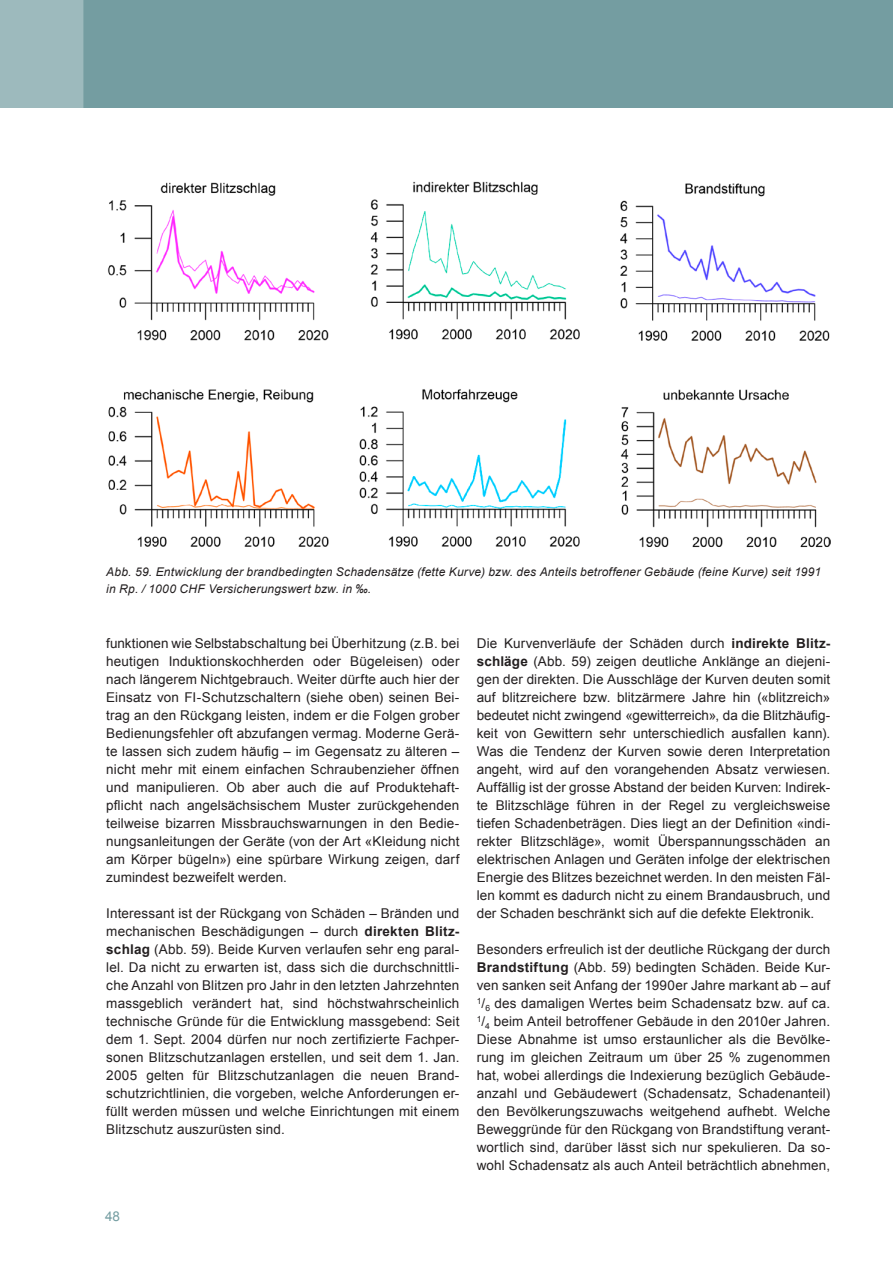
<style>
.page{position:relative;width:893px;height:1263px;background:#fff}
.page>*{position:absolute;margin:0;border:0;box-sizing:border-box;transform-origin:0 0}
.t1{font:13.5px/18px "Arial";letter-spacing:.01em;color:#231f20;text-align:justify}
.t2{font:13.5px "Arial";color:#749da1}
.t3{font:italic 12px/16.5px "Arial";letter-spacing:.015em;color:#231f20}
.s1{font-weight:700}
</style>
<div class="page">
<div style="left:83px;top:0;width:810px;height:108px;background:#749da1"></div>
<div style="left:0;top:0;width:83px;height:108px;background:#9dbabd"></div>
<img style="left:108px;top:181px;width:722px;height:367px">
<p class="t3" style="left:106px;top:564px;width:716px">Abb. 59. Entwicklung der brandbedingten Schadensätze (fette Kurve) bzw. des Anteils betroffener Gebäude (feine Kurve) seit 1991 in Rp. / 1000 CHF Versicherungswert bzw. in ‰.</p>
<p class="t1" style="left:106px;top:634px;width:355px">funktionen wie Selbstabschaltung bei Überhitzung (z.B. bei heutigen Induktionskochherden oder Bügeleisen) oder nach längerem Nichtgebrauch. Weiter dürfte auch hier der Einsatz von FI-Schutzschaltern (siehe oben) seinen Bei&shy;trag an den Rückgang leisten, indem er die Folgen grober Bedienungsfehler oft abzufangen vermag. Moderne Gerä&shy;te lassen sich zudem häufig – im Gegensatz zu älteren – nicht mehr mit einem einfachen Schraubenzieher öffnen und manipulieren. Ob aber auch die auf Produktehaft&shy;pflicht nach angelsächsischem Muster zurückgehenden teilweise bizarren Missbrauchswarnungen in den Bedie&shy;nungsanleitungen der Geräte (von der Art «Kleidung nicht am Körper bügeln») eine spürbare Wirkung zeigen, darf zumindest bezweifelt werden.</p>
<p class="t1" style="left:106px;top:904px;width:355px">Interessant ist der Rückgang von Schäden – Bränden und mechanischen Beschädigungen – durch <span class="s1">direkten Blitz&shy;schlag</span> (Abb. 59). Beide Kurven verlaufen sehr eng paral&shy;lel. Da nicht zu erwarten ist, dass sich die durchschnittli&shy;che Anzahl von Blitzen pro Jahr in den letzten Jahrzehnten massgeblich verändert hat, sind höchstwahrscheinlich technische Gründe für die Entwicklung massgebend: Seit dem 1. Sept. 2004 dürfen nur noch zertifizierte Fachper&shy;sonen Blitzschutzanlagen erstellen, und seit dem 1. Jan.<br>2005 gelten für Blitzschutzanlagen die neuen Brand&shy;schutzrichtlinien, die vorgeben, welche Anforderungen er&shy;füllt werden müssen und welche Einrichtungen mit einem Blitzschutz auszurüsten sind.</p>
<p class="t2" style="left:105px;top:1207px;width:17px">48</p>
<p class="t1" style="left:477px;top:634px;width:355px">Die Kurvenverläufe der Schäden durch <span class="s1">indirekte Blitz&shy;schläge</span> (Abb. 59) zeigen deutliche Anklänge an diejeni&shy;gen der direkten. Die Ausschläge der Kurven deuten somit auf blitzreichere bzw. blitzärmere Jahre hin («blitzreich» bedeutet nicht zwingend «gewitterreich», da die Blitzhäufig&shy;keit von Gewittern sehr unterschiedlich ausfallen kann).<br>Was die Tendenz der Kurven sowie deren Interpretation angeht, wird auf den vorangehenden Absatz verwiesen.<br>Auffällig ist der grosse Abstand der beiden Kurven: Indirek&shy;te Blitzschläge führen in der Regel zu vergleichsweise tiefen Schadenbeträgen. Dies liegt an der Definition «indi&shy;rekter Blitzschläge», womit Überspannungsschäden an elektrischen Anlagen und Geräten infolge der elektrischen Energie des Blitzes bezeichnet werden. In den meisten Fäl&shy;len kommt es dadurch nicht zu einem Brandausbruch, und der Schaden beschränkt sich auf die defekte Elektronik.</p>
<p class="t1" style="left:477px;top:940px;width:355px">Besonders erfreulich ist der deutliche Rückgang der durch <span class="s1">Brandstiftung</span> (Abb. 59) bedingten Schäden. Beide Kur&shy;ven sanken seit Anfang der 1990er Jahre markant ab – auf <sup>1</sup>/<sub>6</sub> des damaligen Wertes beim Schadensatz bzw. auf ca.<br><sup>1</sup>/<sub>4</sub> beim Anteil betroffener Gebäude in den 2010er Jahren.<br>Diese Abnahme ist umso erstaunlicher als die Bevölke&shy;rung im gleichen Zeitraum um über 25 % zugenommen hat, wobei allerdings die Indexierung bezüglich Gebäude&shy;anzahl und Gebäudewert (Schadensatz, Schadenanteil) den Bevölkerungszuwachs weitgehend aufhebt. Welche Beweggründe für den Rückgang von Brandstiftung verant&shy;wortlich sind, darüber lässt sich nur spekulieren. Da so&shy;wohl Schadensatz als auch Anteil beträchtlich abnehmen,</p>
</div>
